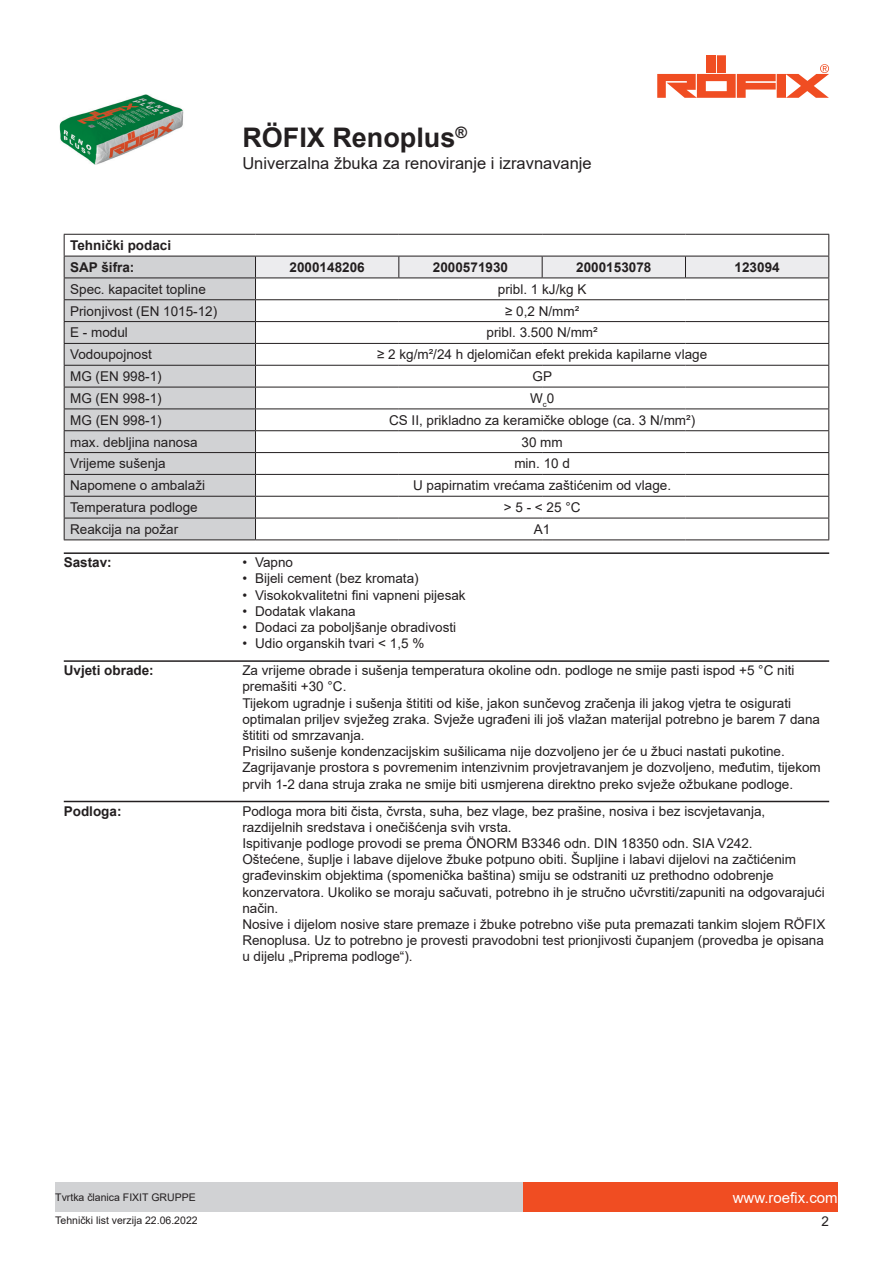
<style>
.page{position:relative;width:893px;height:1263px;background:#fff}
.page>*{position:absolute;margin:0;border:0;box-sizing:border-box;transform-origin:0 0}
.t1{font:700 27px "Arial";color:#231f20}
.t2{font:16.5px "Arial";color:#231f20}
.t3{font:15px "Arial";color:#fff}
.t4{font:13.5px/16.2px "Arial";color:#231f20}
.t5{font:700 13.5px/21.9px "Arial";color:#231f20}
.t6{font:10.5px "Arial";color:#231f20}
</style>
<div class="page">
<img style="left:59px;top:95px;width:125px;height:70px">
<div style="left:717px;top:55px;width:9px;height:18px;background:#f04d22"></div>
<div style="left:707px;top:55px;width:9px;height:18px;background:#f04d22"></div>
<svg style="left:657px;top:64px;width:172px;height:34px"></svg>
<div style="left:523px;top:1182px;width:315px;height:30px;background:#f04d22"></div>
<div style="left:55px;top:1182px;width:468px;height:30px;background:#d1d2d4"></div>
<div style="left:65px;top:257px;width:190px;height:282px;background:#d1d2d4"></div>
<hr style="left:64px;top:234px;width:191px;height:1px;background:#231f20">
<hr style="left:255px;top:234px;width:144px;height:1px;background:#231f20">
<hr style="left:399px;top:234px;width:143px;height:1px;background:#231f20">
<hr style="left:542px;top:234px;width:143px;height:1px;background:#231f20">
<hr style="left:685px;top:234px;width:144px;height:1px;background:#231f20">
<hr style="left:64px;top:256px;width:191px;height:1px;background:#231f20">
<hr style="left:64px;top:278px;width:191px;height:1px;background:#231f20">
<hr style="left:64px;top:299px;width:191px;height:1px;background:#231f20">
<hr style="left:64px;top:321px;width:191px;height:1px;background:#231f20">
<hr style="left:64px;top:343px;width:191px;height:1px;background:#231f20">
<hr style="left:64px;top:365px;width:191px;height:1px;background:#231f20">
<hr style="left:64px;top:387px;width:191px;height:1px;background:#231f20">
<hr style="left:64px;top:408px;width:191px;height:1px;background:#231f20">
<hr style="left:64px;top:430px;width:191px;height:1px;background:#231f20">
<hr style="left:64px;top:452px;width:191px;height:1px;background:#231f20">
<hr style="left:64px;top:474px;width:191px;height:1px;background:#231f20">
<hr style="left:64px;top:496px;width:191px;height:1px;background:#231f20">
<hr style="left:64px;top:518px;width:191px;height:1px;background:#231f20">
<svg style="left:64px;top:235px;width:1px;height:304px"></svg>
<svg style="left:255px;top:235px;width:574px;height:304px"></svg>
<hr style="left:64px;top:539px;width:191px;height:1px;background:#231f20">
<hr style="left:255px;top:539px;width:144px;height:1px;background:#231f20">
<hr style="left:399px;top:539px;width:143px;height:1px;background:#231f20">
<hr style="left:542px;top:539px;width:143px;height:1px;background:#231f20">
<hr style="left:685px;top:539px;width:144px;height:1px;background:#231f20">
<hr style="left:64px;top:552px;width:765px;height:2px;background:#231f20">
<hr style="left:64px;top:660px;width:765px;height:2px;background:#231f20">
<hr style="left:64px;top:801px;width:765px;height:1px;background:#231f20">
<p class="t5" style="left:70px;top:235px;width:103px">Tehnički podaci<br>SAP šifra:</p>
<h1 class="t1" style="left:242px;top:119px;width:226px">RÖFIX Renoplus<sup>®</sup></h1>
<p class="t2" style="left:242px;top:152px;width:351px">Univerzalna žbuka za renoviranje i izravnavanje</p>
<p class="t5" style="left:290px;top:256px;width:77px">2000148206</p>
<p class="t5" style="left:433px;top:256px;width:77px">2000571930</p>
<p class="t5" style="left:576px;top:256px;width:77px">2000153078</p>
<p class="t5" style="left:735px;top:256px;width:47px">123094</p>
<p class="t4" style="left:70px;top:281px;width:137px">Spec. kapacitet topline</p>
<p class="t4" style="left:498px;top:281px;width:90px">pribl. 1 kJ/kg K</p>
<p class="t4" style="left:70px;top:303px;width:149px">Prionjivost (EN 1015-12)</p>
<p class="t4" style="left:505px;top:303px;width:76px">≥ 0,2 N/mm²</p>
<p class="t4" style="left:70px;top:324px;width:59px">E - modul</p>
<p class="t4" style="left:487px;top:324px;width:113px">pribl. 3.500 N/mm²</p>
<p class="t4" style="left:70px;top:346px;width:83px">Vodoupojnost</p>
<p class="t4" style="left:377px;top:346px;width:332px">≥ 2 kg/m²/24 h djelomičan efekt prekida kapilarne vlage</p>
<p class="t4" style="left:70px;top:368px;width:93px">MG (EN 998-1)</p>
<p class="t4" style="left:532px;top:368px;width:21px">GP</p>
<p class="t4" style="left:70px;top:390px;width:93px">MG (EN 998-1)</p>
<p class="t4" style="left:530px;top:390px;width:26px">W<sub>c</sub>0</p>
<p class="t4" style="left:70px;top:412px;width:93px">MG (EN 998-1)</p>
<p class="t4" style="left:389px;top:412px;width:308px">CS II, prikladno za keramičke obloge (ca. 3 N/mm²)</p>
<p class="t4" style="left:70px;top:434px;width:129px">max. debljina nanosa</p>
<p class="t4" style="left:522px;top:434px;width:43px">30 mm</p>
<p class="t4" style="left:70px;top:455px;width:97px">Vrijeme sušenja</p>
<p class="t4" style="left:514px;top:455px;width:57px">min. 10 d</p>
<p class="t4" style="left:70px;top:477px;width:137px">Napomene o ambalaži</p>
<p class="t4" style="left:413px;top:477px;width:260px">U papirnatim vrećama zaštićenim od vlage.</p>
<p class="t4" style="left:70px;top:499px;width:129px">Temperatura podloge</p>
<p class="t4" style="left:504px;top:499px;width:78px">&gt; 5 - &lt; 25 °C</p>
<p class="t4" style="left:70px;top:521px;width:110px">Reakcija na požar</p>
<p class="t4" style="left:534px;top:521px;width:18px">A1</p>
<p class="t5" style="left:64px;top:552px;width:50px">Sastav:</p>
<p class="t4" style="left:242px;top:554px;width:52px">• Vapno</p>
<p class="t4" style="left:242px;top:570px;width:178px">• Bijeli cement (bez kromata)</p>
<p class="t4" style="left:242px;top:587px;width:225px">• Visokokvalitetni fini vapneni pijesak</p>
<p class="t4" style="left:242px;top:603px;width:115px">• Dodatak vlakana</p>
<p class="t4" style="left:242px;top:619px;width:215px">• Dodaci za poboljšanje obradivosti</p>
<p class="t4" style="left:242px;top:635px;width:183px">• Udio organskih tvari &lt; 1,5 %</p>
<p class="t5" style="left:64px;top:660px;width:92px">Uvjeti obrade:</p>
<p class="t4" style="left:242px;top:662px;width:580px">Za vrijeme obrade i sušenja temperatura okoline odn. podloge ne smije pasti ispod +5 °C niti premašiti +30 °C.<br>Tijekom ugradnje i sušenja štititi od kiše, jakon sunčevog zračenja ili jakog vjetra te osigurati optimalan priljev svježeg zraka. Svježe ugrađeni ili još vlažan materijal potrebno je barem 7 dana štititi od smrzavanja.<br>Prisilno sušenje kondenzacijskim sušilicama nije dozvoljeno jer će u žbuci nastati pukotine.<br>Zagrijavanje prostora s povremenim intenzivnim provjetravanjem je dozvoljeno, međutim, tijekom prvih 1-2 dana struja zraka ne smije biti usmjerena direktno preko svježe ožbukane podloge.</p>
<p class="t5" style="left:64px;top:800px;width:59px">Podloga:</p>
<p class="t4" style="left:242px;top:803px;width:584px">Podloga mora biti čista, čvrsta, suha, bez vlage, bez prašine, nosiva i bez iscvjetavanja, razdijelnih sredstava i onečišćenja svih vrsta.<br>Ispitivanje podloge provodi se prema ÖNORM B3346 odn. DIN 18350 odn. SIA V242.<br>Oštećene, šuplje i labave dijelove žbuke potpuno obiti. Šupljine i labavi dijelovi na začtićenim građevinskim objektima (spomenička baština) smiju se odstraniti uz prethodno odobrenje konzervatora. Ukoliko se moraju sačuvati, potrebno ih je stručno učvrstiti/zapuniti na odgovarajući način.<br>Nosive i dijelom nosive stare premaze i žbuke potrebno više puta premazati tankim slojem RÖFIX Renoplusa. Uz to potrebno je provesti pravodobni test prionjivosti čupanjem (provedba je opisana u dijelu „Priprema podloge“).</p>
<p class="t6" style="left:55px;top:1190px;width:142px">Tvrtka članica FIXIT GRUPPE</p>
<p class="t3" style="left:733px;top:1187px;width:107px">www.roefix.com</p>
<p class="t6" style="left:55px;top:1213px;width:144px">Tehnički list verzija 22.06.2022</p>
<p class="t4" style="left:821px;top:1213px;width:9px">2</p>
</div>
